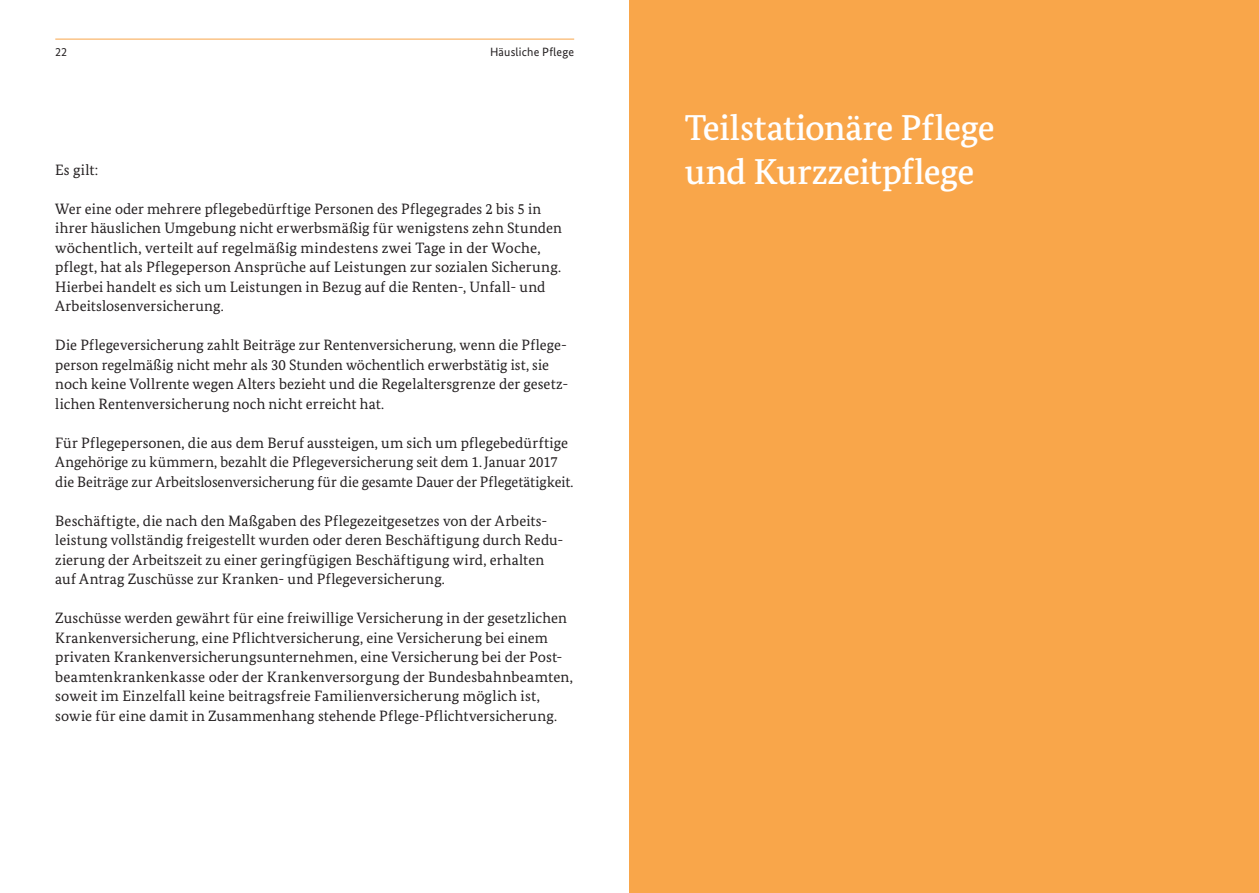
<style>
.page{position:relative;width:1259px;height:893px;background:#fff}
.page>*{position:absolute;margin:0;border:0;box-sizing:border-box;transform-origin:0 0}
.t1{font:500 36px/44px "Bundes Serif";letter-spacing:-.015em;color:#fff}
.t2{font:15px/19.5px "Bundes Serif";letter-spacing:.005em;color:#231f20}
.t3{font:12px "Bundes Sans";letter-spacing:.015em;color:#231f20}
</style>
<div class="page">
<hr style="left:55px;top:39px;width:519px;height:1px;background:#f9a64a">
<div style="left:629px;top:0;width:630px;height:893px;background:#f9a64a"></div>
<p class="t3" style="left:55px;top:48px;width:13px">22</p>
<p class="t3" style="left:490px;top:48px;width:86px">Häusliche Pflege</p>
<p class="t2" style="left:55px;top:161px;width:45px">Es gilt:</p>
<p class="t2" style="left:55px;top:200px;width:508px">Wer eine oder mehrere pflegebedürftige Personen des Pflegegrades 2 bis 5 in ihrer häuslichen Umgebung nicht erwerbsmäßig für wenigstens zehn Stunden wöchentlich, verteilt auf regelmäßig mindestens zwei Tage in der Woche, pflegt, hat als Pflegeperson Ansprüche auf Leistungen zur sozialen Sicherung.<br>Hierbei handelt es sich um Leistungen in Bezug auf die Renten-, Unfall- und Arbeitslosenversicherung.</p>
<p class="t2" style="left:55px;top:336px;width:514px">Die Pflegeversicherung zahlt Beiträge zur Rentenversicherung, wenn die Pflege&shy;person regelmäßig nicht mehr als 30 Stunden wöchentlich erwerbstätig ist, sie noch keine Vollrente wegen Alters bezieht und die Regelaltersgrenze der gesetz&shy;lichen Rentenversicherung noch nicht erreicht hat.</p>
<p class="t2" style="left:55px;top:434px;width:520px">Für Pflegepersonen, die aus dem Beruf aussteigen, um sich um pflegebedürftige<br>Angehörige zu kümmern, bezahlt die Pflegeversicherung seit dem 1. Januar 2017 die Beiträge zur Arbeitslosenversicherung für die gesamte Dauer der Pflegetätigkeit.</p>
<p class="t2" style="left:55px;top:512px;width:509px">Beschäftigte, die nach den Maßgaben des Pflegezeitgesetzes von der Arbeits&shy;leistung vollständig freigestellt wurden oder deren Beschäftigung durch Redu&shy;zierung der Arbeitszeit zu einer geringfügigen Beschäftigung wird, erhalten auf Antrag Zuschüsse zur Kranken- und Pflegeversicherung.</p>
<p class="t2" style="left:55px;top:609px;width:519px">Zuschüsse werden gewährt für eine freiwillige Versicherung in der gesetzlichen Krankenversicherung, eine Pflichtversicherung, eine Versicherung bei einem privaten Krankenversicherungsunternehmen, eine Versicherung bei der Post&shy;beamtenkrankenkasse oder der Krankenversorgung der Bundesbahnbeamten, soweit im Einzelfall keine beitragsfreie Familienversicherung möglich ist, sowie für eine damit in Zusammenhang stehende Pflege-Pflichtversicherung.</p>
<h1 class="t1" style="left:685px;top:109px;width:311px">Teilstationäre Pflege und Kurzzeitpflege</h1>
</div>
